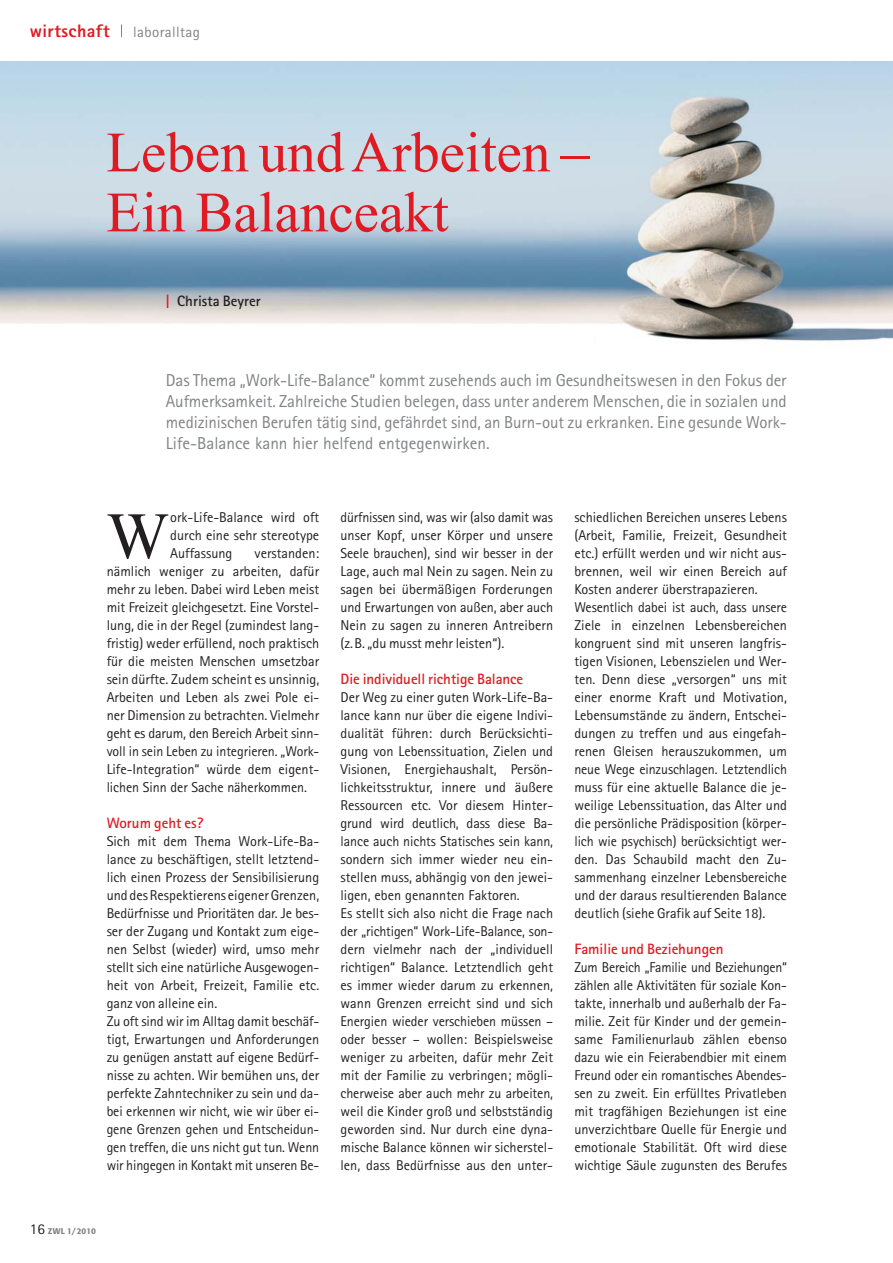
<style>
.page{position:relative;width:893px;height:1263px;background:#fff}
.page>*{position:absolute;margin:0;border:0;box-sizing:border-box;transform-origin:0 0}
.t1{font:66px "Times New Roman";color:#231f20}
.t2{font:57px/60px "Times New Roman";color:#e01a22}
.t3{font:800 18px "Rotis Sans Serif";letter-spacing:.025em;color:#e01a22}
.t4{font:17.25px/21px "Rotis Sans Serif";color:#808284;text-align:justify}
.t5{font:700 15px "Rotis Sans Serif";letter-spacing:-.005em;color:#e01a22}
.t6{font:700 15px "Rotis Sans Serif";color:#231f20}
.t7{font:15px "Rotis Sans Serif";letter-spacing:.025em;color:#808284}
.t8{font:14.25px/18px "Rotis Sans Serif";color:#231f20;text-align:justify}
.t9{font:500 8.25px "Formata";color:#808284}
.s1{color:#e01a22}
.s2{font-family:"Rotis Sans Serif";font-weight:400;font-size:15px;color:#231f20}
</style>
<div class="page">
<img style="left:0;top:62px;width:893px;height:279px">
<svg style="left:121px;top:24px;width:1px;height:13px"></svg>
<p class="t3" style="left:30px;top:25px;width:81px">wirtschaft</p>
<p class="t7" style="left:133px;top:27px;width:68px">laboralltag</p>
<h2 class="t2" style="left:106px;top:128px;width:484px">Leben und Arbeiten –<br>Ein Balanceakt</h2>
<p class="t6" style="left:166px;top:296px;width:96px"><span class="s1">|</span> Christa Beyrer</p>
<p class="t4" style="left:166px;top:371px;width:622px">Das Thema „Work-Life-Balance“ kommt zusehends auch im Gesundheitswesen in den Fokus der Aufmerksamkeit. Zahlreiche Studien belegen, dass unter anderem Menschen, die in sozialen und medizinischen Berufen tätig sind, gefährdet sind, an Burn-out zu erkranken. Eine gesunde Work-Life-Balance kann hier helfend entgegenwirken.</p>
<h1 class="t1" style="left:107px;top:512px;width:64px">W</h1>
<p class="t8" style="left:170px;top:510px;width:151px">ork-Life-Balance wird oft durch eine sehr stereotype Auffassung</p>
<p class="t8" style="left:107px;top:546px;width:214px;text-indent:148px">verstanden: nämlich weniger zu arbeiten, dafür mehr zu leben. Dabei wird Leben meist mit Freizeit gleichgesetzt. Eine Vorstel&shy;lung, die in der Regel (zumindest lang&shy;fristig) weder erfüllend, noch praktisch für die meisten Menschen umsetzbar sein dürfte. Zudem scheint es unsinnig, Arbeiten und Leben als zwei Pole ei&shy;ner Dimension zu betrachten. Vielmehr geht es darum, den Bereich Arbeit sinn&shy;voll in sein Leben zu integrieren. „Work-Life-Integration“ würde dem eigent&shy;lichen Sinn der Sache näherkommen.</p>
<p class="t5" style="left:107px;top:818px;width:98px">Worum geht es?</p>
<p class="t8" style="left:107px;top:834px;width:214px;text-align:left">Sich mit dem Thema Work-Life-Ba&shy;lance zu beschäftigen, stellt letztend&shy;lich einen Prozess der Sensibilisierung und des Respektierens eigener Grenzen, Bedürfnisse und Prioritäten dar. Je bes&shy;ser der Zugang und Kontakt zum eige&shy;nen Selbst (wieder) wird, umso mehr stellt sich eine natürliche Ausgewogen&shy;heit von Arbeit, Freizeit, Familie etc. ganz von alleine ein.<br>Zu oft sind wir im Alltag damit beschäf&shy;tigt, Erwartungen und Anforderungen zu genügen anstatt auf eigene Bedürf&shy;nisse zu achten. Wir bemühen uns, der perfekte Zahntechniker zu sein und da&shy;bei erkennen wir nicht, wie wir über ei&shy;gene Grenzen gehen und Entscheidun&shy;gen treffen, die uns nicht gut tun. Wenn wir hingegen in Kontakt mit unseren Be-</p>
<p class="t9" style="left:30px;top:1227px;width:68px"><span class="s2">16</span> ZWL 1/2010</p>
<p class="t8" style="left:340px;top:510px;width:214px">dürfnissen sind, was wir (also damit was unser Kopf, unser Körper und unsere Seele brauchen), sind wir besser in der Lage, auch mal Nein zu sagen. Nein zu sagen bei übermäßigen Forderungen und Erwartungen von außen, aber auch Nein zu sagen zu inneren Antreibern (z.B. „du musst mehr leisten“).</p>
<p class="t5" style="left:340px;top:674px;width:184px">Die individuell richtige Balance</p>
<p class="t8" style="left:340px;top:690px;width:214px;text-align:left">Der Weg zu einer guten Work-Life-Ba&shy;lance kann nur über die eigene Indivi&shy;dualität führen: durch Berücksichti&shy;gung von Lebenssituation, Zielen und Visionen, Energiehaushalt, Persön&shy;lichkeitsstruktur, innere und äußere Ressourcen etc. Vor diesem Hinter&shy;grund wird deutlich, dass diese Ba&shy;lance auch nichts Statisches sein kann, sondern sich immer wieder neu ein&shy;stellen muss, abhängig von den jewei&shy;ligen, eben genannten Faktoren.<br>Es stellt sich also nicht die Frage nach der „richtigen“ Work-Life-Balance, son&shy;dern vielmehr nach der „individuell richtigen“ Balance. Letztendlich geht es immer wieder darum zu erkennen, wann Grenzen erreicht sind und sich Energien wieder verschieben müssen – oder besser – wollen: Beispielsweise weniger zu arbeiten, dafür mehr Zeit mit der Familie zu verbringen; mögli&shy;cherweise aber auch mehr zu arbeiten, weil die Kinder groß und selbstständig geworden sind. Nur durch eine dyna&shy;mische Balance können wir sicherstel&shy;len, dass Bedürfnisse aus den unter-</p>
<p class="t8" style="left:574px;top:510px;width:214px;text-align:left">schiedlichen Bereichen unseres Lebens (Arbeit, Familie, Freizeit, Gesundheit etc.) erfüllt werden und wir nicht aus&shy;brennen, weil wir einen Bereich auf Kosten anderer überstrapazieren.<br>Wesentlich dabei ist auch, dass unsere Ziele in einzelnen Lebensbereichen kongruent sind mit unseren langfris&shy;tigen Visionen, Lebenszielen und Wer&shy;ten. Denn diese „versorgen“ uns mit einer enorme Kraft und Motivation, Lebensumstände zu ändern, Entschei&shy;dungen zu treffen und aus eingefah&shy;renen Gleisen herauszukommen, um neue Wege einzuschlagen. Letztendlich muss für eine aktuelle Balance die je&shy;weilige Lebenssituation, das Alter und die persönliche Prädisposition (körper&shy;lich wie psychisch) berücksichtigt wer&shy;den. Das Schaubild macht den Zu&shy;sammenhang einzelner Lebensbereiche und der daraus resultierenden Balance deutlich (siehe Grafik auf Seite 18).</p>
<p class="t5" style="left:574px;top:944px;width:151px">Familie und Beziehungen</p>
<p class="t8" style="left:574px;top:960px;width:214px">Zum Bereich „Familie und Beziehungen“ zählen alle Aktivitäten für soziale Kon&shy;takte, innerhalb und außerhalb der Fa&shy;milie. Zeit für Kinder und der gemein&shy;same Familienurlaub zählen ebenso dazu wie ein Feierabendbier mit einem Freund oder ein romantisches Abendes&shy;sen zu zweit. Ein erfülltes Privatleben mit tragfähigen Beziehungen ist eine unverzichtbare Quelle für Energie und emotionale Stabilität. Oft wird diese wichtige Säule zugunsten des Berufes</p>
</div>
